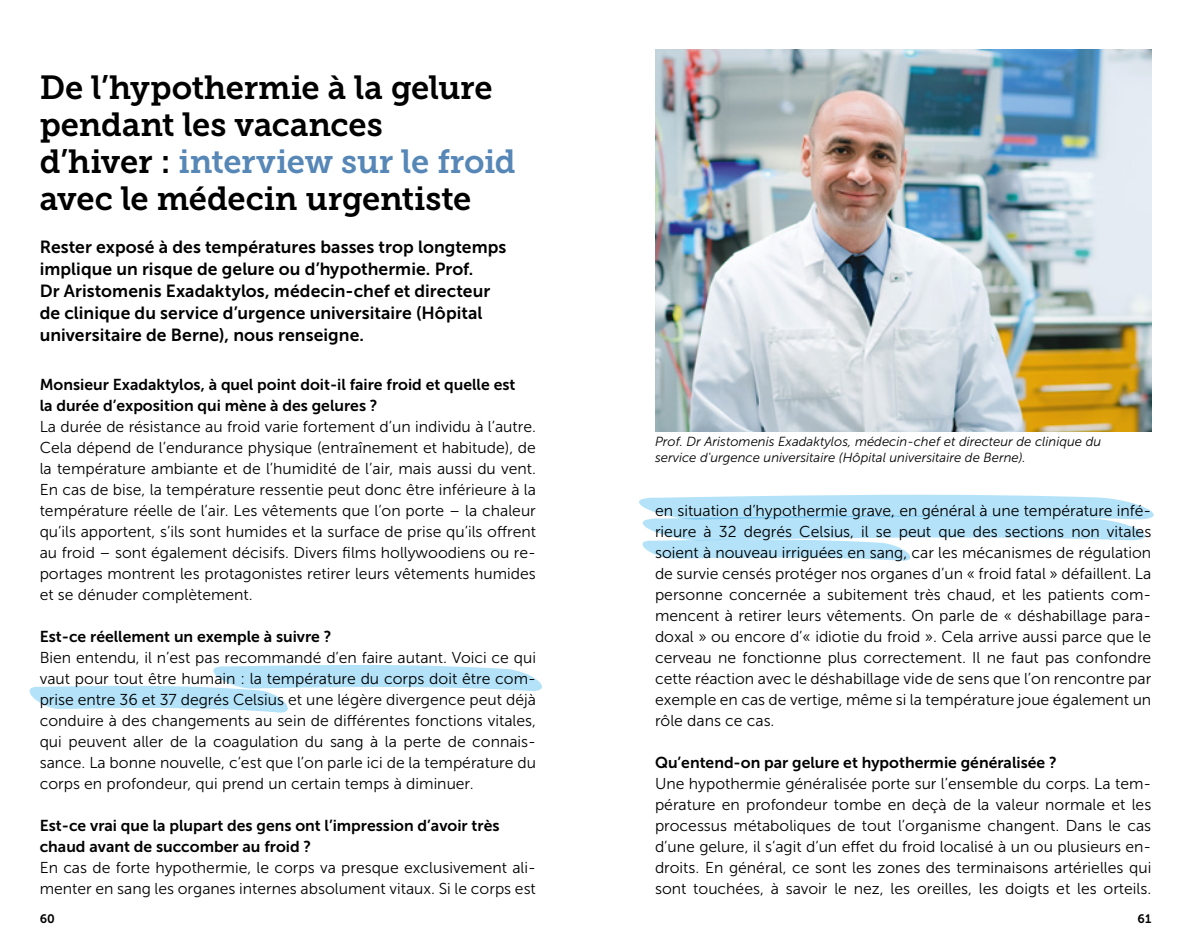
<style>
.page{position:relative;width:1191px;height:943px;background:#fff}
.page>*{position:absolute;margin:0;border:0;box-sizing:border-box;transform-origin:0 0}
.t1{font:33.25px/36.8px "Museo Slab 700";letter-spacing:-.01em;color:#000}
.t2{font:17.5px/21.9px "Museo Sans 700";letter-spacing:.005em;color:#000}
.t3{font:15.75px/21px "Museo Sans 300";color:#000;text-align:justify}
.t4{font:15.75px/21px "Museo Sans 700";color:#000}
.t5{font:italic 13.12px/15.8px "Museo Sans 300";color:#000}
.t6{font:12.25px "Museo Sans 700";color:#000}
.s1{color:#5687b7}
</style>
<div class="page">
<img style="left:655px;top:50px;width:496px;height:381px">
<svg style="left:29px;top:665px;width:513px;height:47px"></svg>
<svg style="left:639px;top:494px;width:515px;height:67px"></svg>
<h1 class="t1" style="left:40px;top:70px;width:477px">De l’hypothermie à la gelure pendant les vacances<br>d’hiver : <span class="s1">interview sur le froid </span>avec le médecin urgentiste</h1>
<p class="t2" style="left:40px;top:236px;width:468px">Rester exposé à des températures basses trop longtemps implique un risque de gelure ou d’hypothermie. Prof.<br>Dr Aristomenis Exadaktylos, médecin-chef et directeur de clinique du service d’urgence universitaire (Hôpital universitaire de Berne), nous renseigne.</p>
<p class="t4" style="left:40px;top:373px;width:477px">Monsieur Exadaktylos, à quel point doit-il faire froid et quelle est la durée d’exposition qui mène à des gelures ?</p>
<p class="t3" style="left:40px;top:416px;width:498px">La durée de résistance au froid varie fortement d’un individu à l’autre.<br>Cela dépend de l’endurance physique (entraînement et habitude), de la température ambiante et de l’humidité de l’air, mais aussi du vent.<br>En cas de bise, la température ressentie peut donc être inférieure à la température réelle de l’air. Les vêtements que l’on porte – la chaleur qu’ils apportent, s’ils sont humides et la surface de prise qu’ils offrent au froid – sont également décisifs. Divers films hollywoodiens ou re&shy;portages montrent les protagonistes retirer leurs vêtements humides et se dénuder complètement.</p>
<p class="t4" style="left:40px;top:625px;width:293px">Est-ce réellement un exemple à suivre ?</p>
<p class="t3" style="left:40px;top:647px;width:498px">Bien entendu, il n’est pas recommandé d’en faire autant. Voici ce qui vaut pour tout être humain : la température du corps doit être com&shy;prise entre 36 et 37 degrés Celsius et une légère divergence peut déjà conduire à des changements au sein de différentes fonctions vitales, qui peuvent aller de la coagulation du sang à la perte de connais&shy;sance. La bonne nouvelle, c’est que l’on parle ici de la température du corps en profondeur, qui prend un certain temps à diminuer.</p>
<p class="t4" style="left:40px;top:814px;width:461px">Est-ce vrai que la plupart des gens ont l’impression d’avoir très chaud avant de succomber au froid ?</p>
<p class="t3" style="left:40px;top:857px;width:498px">En cas de forte hypothermie, le corps va presque exclusivement ali&shy;menter en sang les organes internes absolument vitaux. Si le corps est</p>
<p class="t5" style="left:655px;top:434px;width:448px">Prof. Dr Aristomenis Exadaktylos, médecin-chef et directeur de clinique du service d'urgence universitaire (Hôpital universitaire de Berne).</p>
<p class="t3" style="left:655px;top:500px;width:498px">en situation d’hypothermie grave, en général à une température infé&shy;rieure à 32 degrés Celsius, il se peut que des sections non vitales soient à nouveau irriguées en sang, car les mécanismes de régulation de survie censés protéger nos organes d’un « froid fatal » défaillent. La personne concernée a subitement très chaud, et les patients com&shy;mencent à retirer leurs vêtements. On parle de « déshabillage para&shy;doxal » ou encore d’« idiotie du froid ». Cela arrive aussi parce que le cerveau ne fonctionne plus correctement. Il ne faut pas confondre cette réaction avec le déshabillage vide de sens que l’on rencontre par exemple en cas de vertige, même si la température joue également un rôle dans ce cas.</p>
<p class="t4" style="left:655px;top:751px;width:403px">Qu’entend-on par gelure et hypothermie généralisée ?</p>
<p class="t3" style="left:655px;top:772px;width:498px">Une hypothermie généralisée porte sur l’ensemble du corps. La tem&shy;pérature en profondeur tombe en deçà de la valeur normale et les processus métaboliques de tout l’organisme changent. Dans le cas d’une gelure, il s’agit d’un effet du froid localisé à un ou plusieurs en&shy;droits. En général, ce sont les zones des terminaisons artérielles qui sont touchées, à savoir le nez, les oreilles, les doigts et les orteils.</p>
<p class="t6" style="left:40px;top:911px;width:17px">60</p>
<p class="t6" style="left:1137px;top:911px;width:15px">61</p>
</div>
